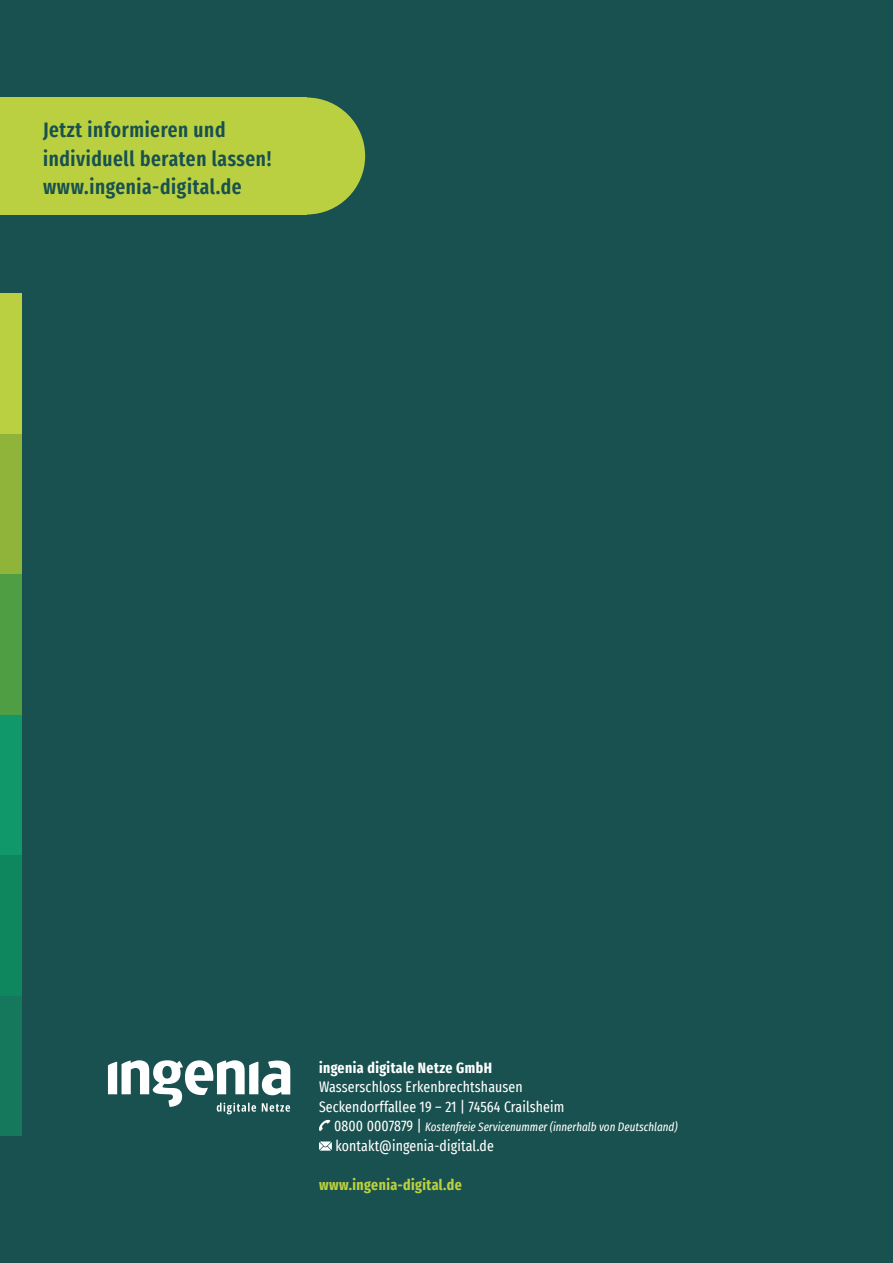
<style>
.page{position:relative;width:893px;height:1263px;background:#18514f}
.page>*{position:absolute;margin:0;border:0;box-sizing:border-box;transform-origin:0 0}
.ingenia_Fließtext{font:600 extra-condensed 21px/28.5px "Fira Sans";letter-spacing:.03em;color:#18514f}
.ingenia_Fließtext_in{font:extra-condensed 15px "Fira Sans";letter-spacing:.01em;color:#fff}
.ingenia_Fließtext_in-2{font:700 extra-condensed 15px "Fira Sans";letter-spacing:.03em;color:#fff}
.ingenia_Fließtext_in-3{font:700 extra-condensed 15px "Fira Sans";letter-spacing:.03em;color:#bbd040}
.ingenia_Fließtext_in-4{font:italic extra-condensed 12px "Fira Sans";color:#fff}
.s1{font-style:normal;font-size:15px}
</style>
<div class="page">
<div style="left:248px;top:98px;width:117px;height:117px;background:#bbd040;border-radius:50%"></div>
<div style="left:0;top:98px;width:306px;height:116px;background:#bbd040"></div>
<svg style="left:319px;top:1119px;width:11px;height:12px"></svg>
<svg style="left:319px;top:1141px;width:13px;height:10px"></svg>
<svg style="left:108px;top:1060px;width:182px;height:54px"></svg>
<div style="left:0;top:293px;width:21px;height:141px;background:#bbd040"></div>
<div style="left:0;top:434px;width:21px;height:140px;background:#90b43a"></div>
<div style="left:0;top:575px;width:21px;height:140px;background:#509e44"></div>
<div style="left:0;top:715px;width:21px;height:141px;background:#11986a"></div>
<div style="left:0;top:856px;width:21px;height:140px;background:#0e875f"></div>
<div style="left:0;top:996px;width:21px;height:141px;background:#15775b"></div>
<p class="ingenia_Fließtext" style="left:43px;top:115px;width:230px">Jetzt informieren und individuell beraten lassen! www.ingenia-digital.de</p>
<p class="ingenia_Fließtext_in-2" style="left:319px;top:1055px;width:174px">ingenia digitale Netze GmbH</p>
<p class="ingenia_Fließtext_in" style="left:319px;top:1075px;width:205px">Wasserschloss Erkenbrechtshausen</p>
<p class="ingenia_Fließtext_in" style="left:319px;top:1095px;width:247px">Seckendorffallee 19 – 21 | 74564 Crailsheim</p>
<p class="ingenia_Fließtext_in-4" style="left:334px;top:1118px;width:345px"><span class="s1">0800 0007879 |</span> Kostenfreie Servicenummer (innerhalb von Deutschland)</p>
<p class="ingenia_Fließtext_in" style="left:335px;top:1134px;width:160px">kontakt@ingenia-digital.de</p>
<p class="ingenia_Fließtext_in-3" style="left:319px;top:1172px;width:144px">www.ingenia-digital.de</p>
</div>
